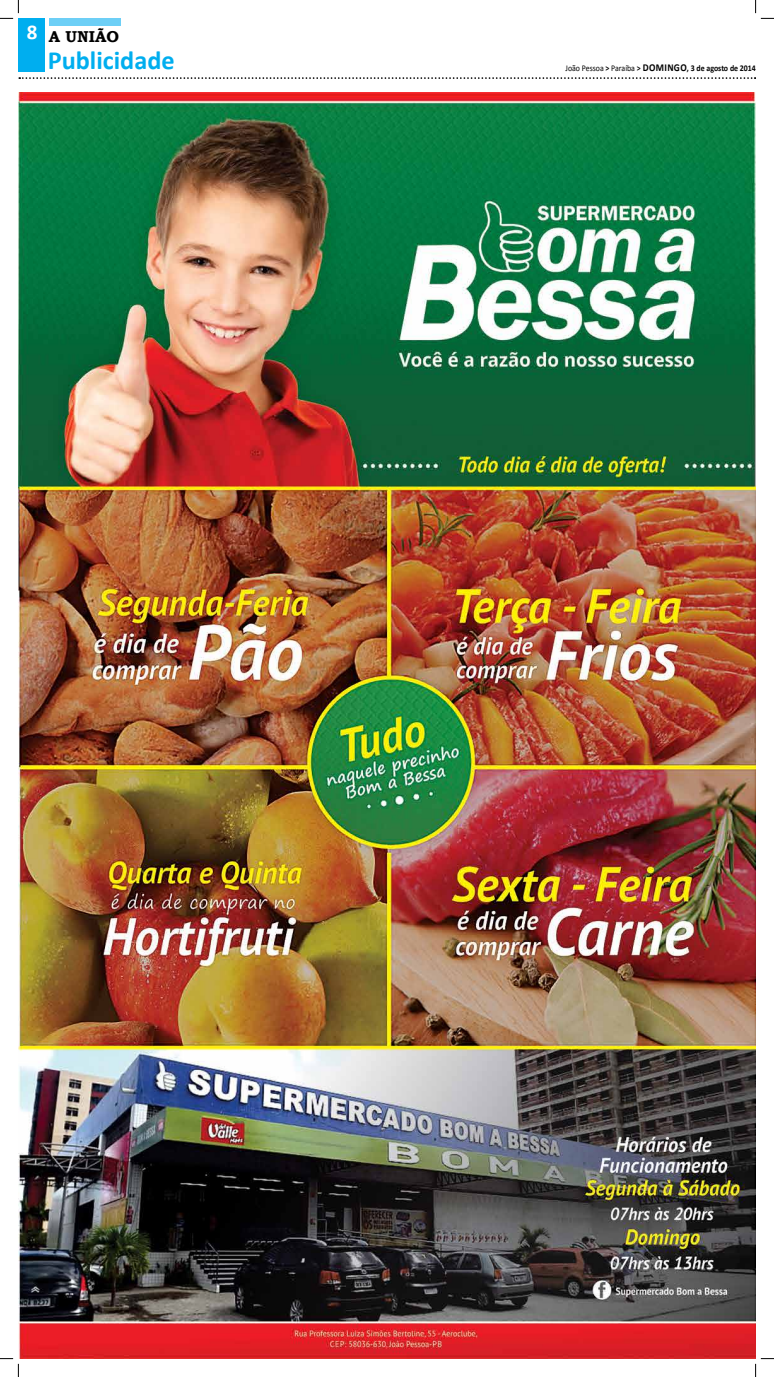
<style>
.page{position:relative;width:774px;height:1377px;background:#fff}
.page>*{position:absolute;margin:0;border:0;box-sizing:border-box;transform-origin:0 0}
.t1{font:700 26.25px "Calibri";color:#00aeef}
.t2{font:700 15.75px "Bookman Old Style";color:#000}
.t3{font:700 8.75px "Calibri";color:#000;scale:.9 1}
.s1{font-weight:400}
.s2{font-size:10.5px}
</style>
<div class="page">
<div style="left:19px;top:19px;width:26px;height:53px;background:#00aeef"></div>
<div style="left:49px;top:18px;width:71px;height:8px;background:#6dcff6"></div>
<svg style="left:19px;top:77px;width:736px;height:2px"></svg>
<img style="left:18px;top:93px;width:737px;height:1264px">
<svg style="left:0;top:0;width:19px;height:19px"></svg>
<svg style="left:0;top:1358px;width:19px;height:18px"></svg>
<svg style="left:755px;top:0;width:18px;height:19px"></svg>
<svg style="left:754px;top:1357px;width:19px;height:19px"></svg>
<h2 class="t2" style="left:27px;top:25px;width:94px"><sup>8</sup> A UNIÃO</h2>
<h1 class="t1" style="left:48px;top:44px;width:128px">Publicidade</h1>
<p class="t3" style="left:565px;top:63px;width:213px"><span class="s1">João Pessoa</span> &gt; <span class="s1">Paraíba</span> &gt; <span class="s2">domingo</span>, 3 de agosto de 2014</p>
</div>
